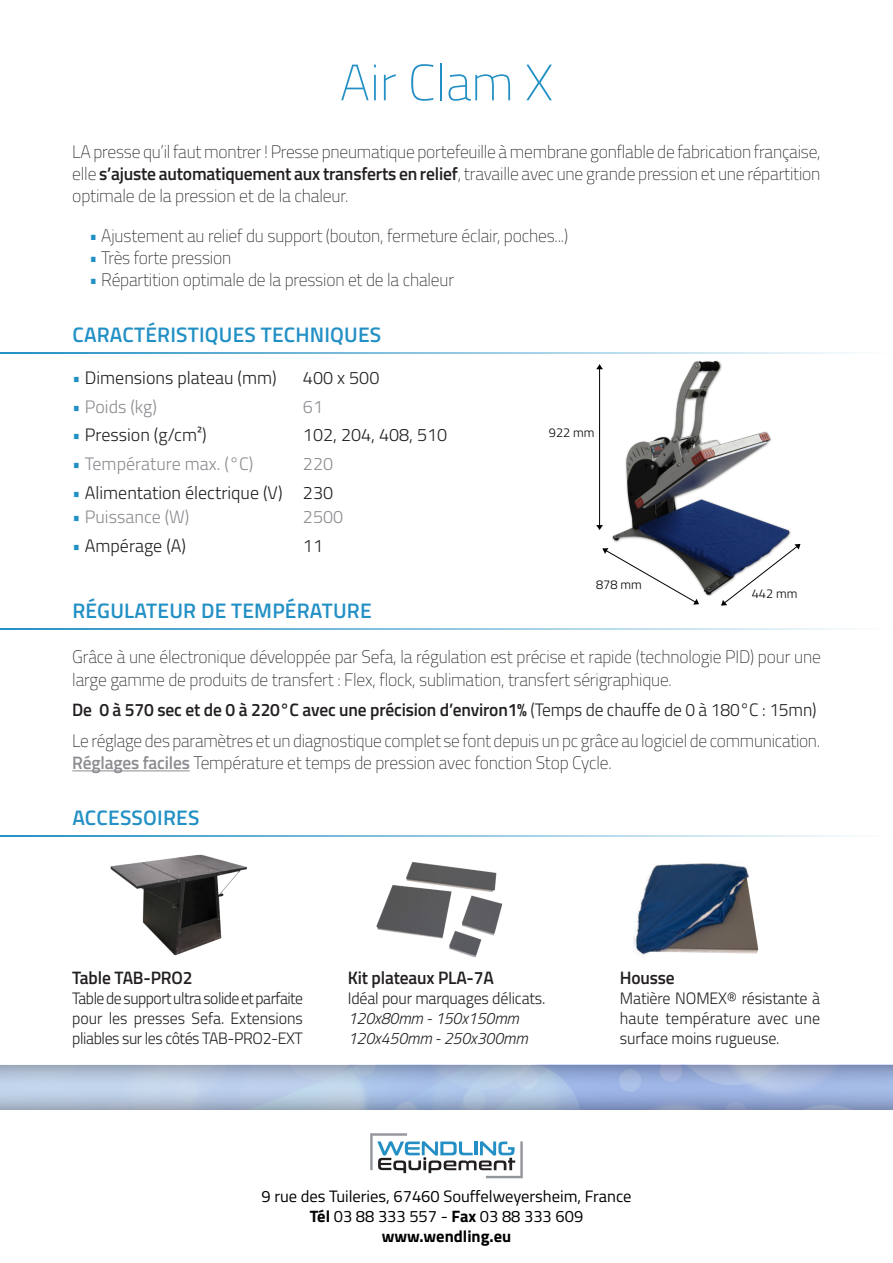
<style>
.page{position:relative;width:893px;height:1263px;background:#fff}
.page>*{position:absolute;margin:0;border:0;box-sizing:border-box;transform-origin:0 0}
.t1{font:100 51px "Titillium Web";color:#2390c5}
.t2{font:600 21px "Titillium Web";letter-spacing:.01em;color:#2390c5}
.description{font:100 18px/22.2px "Titillium Web";letter-spacing:-.01em;color:#231f20;text-align:justify}
.description-2{font:100 18px/22.2px "Titillium Web";letter-spacing:-.01em;color:#231f20;scale:.96 1}
.description-3{font:600 18px "Titillium Web";letter-spacing:-.01em;color:#231f20}
.t3{font:300 18px "Titillium Web";color:#231f20}
.t4{font:300 18px "Titillium Web";color:#8c8c92}
.description-4{font:300 16.5px/19.8px "Titillium Web";letter-spacing:-.01em;color:#231f20;text-align:justify}
.description-5{font:300 16.5px/19.8px "Titillium Web";letter-spacing:-.01em;color:#231f20;text-align:justify;scale:.95 1}
.t5{font:16.5px "Titillium Web";color:#000001}
.description-6{font:italic 300 16.5px "Titillium Web";letter-spacing:-.01em;color:#231f20}
.t6{font:700 16.5px "Titillium Web";color:#000001}
.t7{font:300 12.75px "Titillium Web";color:#000001}
.s1{font-weight:600}
.s2{color:#2390c5}
.s3{font-weight:300}
.s4{font-weight:600;color:#8c8c92}
.s5{font-weight:700}
</style>
<div class="page">
<div style="left:0;top:1063px;width:893px;height:48px;background:#231f20;opacity:.75"></div>
<img style="left:0;top:1065px;width:893px;height:45px">
<hr style="left:72px;top:771px;width:118px;height:1px;background:#8c8c92">
<svg style="left:370px;top:1133px;width:153px;height:45px"></svg>
<hr style="left:0;top:352px;width:893px;height:1px;background:#2390c5">
<hr style="left:0;top:836px;width:893px;height:1px;background:#2390c5">
<hr style="left:0;top:628px;width:893px;height:2px;background:#2390c5">
<img style="left:612px;top:360px;width:189px;height:235px">
<svg style="left:596px;top:364px;width:7px;height:5px"></svg>
<hr style="left:599px;top:365px;width:1px;height:164px;background:#000001">
<svg style="left:596px;top:525px;width:7px;height:5px"></svg>
<svg style="left:602px;top:548px;width:97px;height:57px"></svg>
<svg style="left:721px;top:544px;width:79px;height:62px"></svg>
<img style="left:376px;top:862px;width:127px;height:96px">
<img style="left:110px;top:854px;width:137px;height:102px">
<img style="left:633px;top:863px;width:126px;height:94px">
<p class="t1" style="left:340px;top:46px;width:215px">Air Clam X</p>
<p class="description" style="left:72px;top:140px;width:750px">LA presse qu’il faut montrer ! Presse pneumatique portefeuille à membrane gonflable de fabrication française, elle <span class="s1">s’ajuste automatiquement aux transferts en relief</span>, travaille avec une grande pression et une répartition optimale de la pression et de la chaleur.</p>
<p class="description" style="left:89px;top:223px;width:480px"><span class="s2">•</span> Ajustement au relief du support (bouton, fermeture éclair, poches...)</p>
<p class="description" style="left:89px;top:246px;width:144px"><span class="s2">•</span> Très forte pression</p>
<p class="description" style="left:89px;top:268px;width:366px"><span class="s2">•</span> Répartition optimale de la pression et de la chaleur</p>
<p class="t2" style="left:72px;top:319px;width:310px">CARACTÉRISTIQUES TECHNIQUES</p>
<p class="t3" style="left:72px;top:365px;width:206px"><span class="s2">•</span> Dimensions plateau (mm)</p>
<p class="t3" style="left:303px;top:365px;width:78px">400 x 500</p>
<p class="t4" style="left:72px;top:393px;width:86px"><span class="s2">•</span> Poids (kg)</p>
<p class="t4" style="left:303px;top:393px;width:22px">61</p>
<p class="t3" style="left:72px;top:422px;width:136px"><span class="s2">•</span> Pression (g/cm²)</p>
<p class="t3" style="left:303px;top:422px;width:146px">102, 204, 408, 510</p>
<p class="t4" style="left:72px;top:451px;width:183px"><span class="s2">•</span> Température max. (°C)</p>
<p class="t4" style="left:303px;top:451px;width:32px">220</p>
<p class="t3" style="left:72px;top:479px;width:212px"><span class="s2">•</span> Alimentation électrique (V)</p>
<p class="t3" style="left:303px;top:479px;width:32px">230</p>
<p class="t4" style="left:72px;top:504px;width:119px"><span class="s2">•</span> Puissance (W)</p>
<p class="t4" style="left:303px;top:504px;width:42px">2500</p>
<p class="t3" style="left:72px;top:533px;width:115px"><span class="s2">•</span> Ampérage (A)</p>
<p class="t3" style="left:303px;top:533px;width:22px">11</p>
<p class="t2" style="left:72px;top:595px;width:301px">RÉGULATEUR DE TEMPÉRATURE</p>
<p class="t7" style="left:549px;top:423px;width:47px">922 mm</p>
<p class="t7" style="left:596px;top:575px;width:47px">878 mm</p>
<p class="t7" style="left:752px;top:584px;width:47px">442 mm</p>
<p class="description" style="left:72px;top:645px;width:750px">Grâce à une électronique développée par Sefa, la régulation est précise et rapide (technologie PID) pour une large gamme de produits de transfert : Flex, flock, sublimation, transfert sérigraphique.</p>
<p class="description-3" style="left:72px;top:696px;width:746px">De 0 à 570 sec et de 0 à 220°C avec une précision d’environ1% <span class="s3">(Temps de chauffe de 0 à 180°C : 15mn)</span></p>
<p class="description-2" style="left:72px;top:729px;width:780px">Le réglage des paramètres et un diagnostique complet se font depuis un pc grâce au logiciel de communication.<br><span class="s4">Réglages faciles</span> Température et temps de pression avec fonction Stop Cycle.</p>
<p class="t2" style="left:72px;top:802px;width:129px">ACCESSOIRES</p>
<p class="description-3" style="left:72px;top:964px;width:122px">Table TAB-PRO2</p>
<p class="description-5" style="left:72px;top:987px;width:245px">Table de support ultra solide et parfaite pour les presses Sefa. Extensions pliables sur les côtés TAB-PRO2-EXT</p>
<p class="description-3" style="left:348px;top:964px;width:147px">Kit plateaux PLA-7A</p>
<p class="description-4" style="left:348px;top:987px;width:199px">Idéal pour marquages délicats.</p>
<p class="description-6" style="left:348px;top:1006px;width:173px">120x80mm - 150x150mm</p>
<p class="description-6" style="left:348px;top:1026px;width:181px">120x450mm - 250x300mm</p>
<p class="description-3" style="left:620px;top:964px;width:56px">Housse</p>
<p class="description-4" style="left:620px;top:987px;width:202px">Matière NOMEX® résistante à haute température avec une surface moins rugueuse.</p>
<p class="t5" style="left:261px;top:1184px;width:371px">9 rue des Tuileries, 67460 Souffelweyersheim, France</p>
<p class="t5" style="left:310px;top:1204px;width:275px"><span class="s5">Tél</span> 03 88 333 557 - <span class="s5">Fax</span> 03 88 333 609</p>
<p class="t6" style="left:382px;top:1223px;width:131px">www.wendling.eu</p>
</div>
